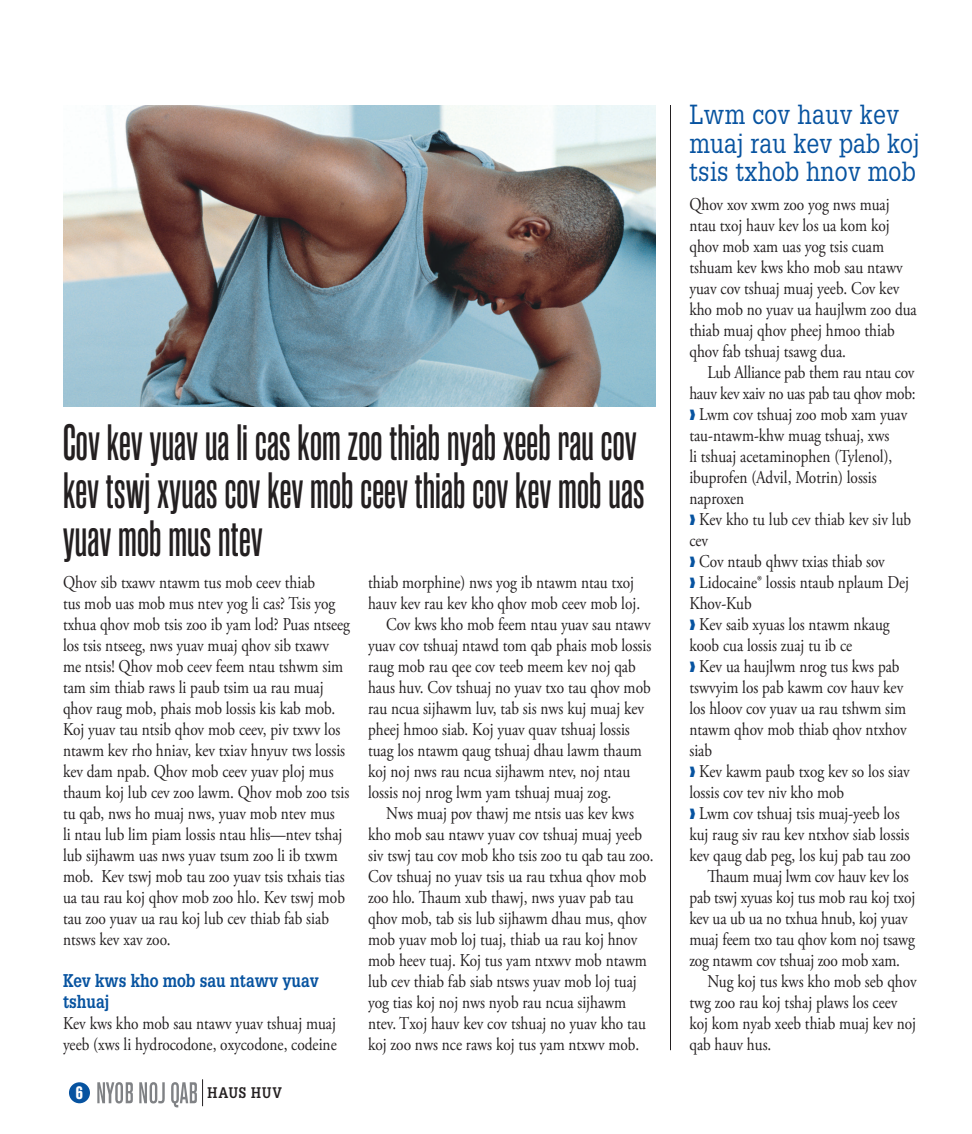
<style>
.page{position:relative;width:972px;height:1134px;background:#fff}
.page>*{position:absolute;margin:0;border:0;box-sizing:border-box;transform-origin:0 0}
._1_EN_HEAD__28-48pt{font:600 51px/48px "Rama Gothic M";letter-spacing:.005em;color:#231f20;scale:.85 1}
._2_HM_HEAD_side_blac{font:27px/28.5px "Glypha LT Std";letter-spacing:.015em;color:#0753a0;scale:.85 1}
._1_HM_body_no_indent{font:18px/21px "Adobe Garamond Pro";color:#231f20;scale:.85 1}
._1_HM_BODY{font:18px/21px "Adobe Garamond Pro";color:#231f20;scale:.85 1}
._1_HM_BODY-2{font:18px/21px "Adobe Garamond Pro";letter-spacing:-.02em;color:#231f20;text-align:right;scale:.85 1}
._1_HM_body_breaker{font:700 18px/21px "Glypha LT Std";color:#0753a0;scale:.85 1}
.t1{font:700 18px "Rama Gothic E";color:#fff}
.t2{font:700 15px "Glypha LT Std";letter-spacing:.085em;color:#231f20;scale:.85 1}
.s1{color:#0753a0}
.s2{font-size:15px;color:#0753a0}
</style>
<div class="page">
<div style="left:69px;top:1082px;width:21px;height:21px;background:#0753a0;border-radius:50%"></div>
<svg style="left:97px;top:1079px;width:106px;height:28px"></svg>
<hr style="left:670px;top:105px;width:1px;height:945px;background:#231f20">
<img style="left:63px;top:105px;width:592px;height:302px">
<p class="_1_EN_HEAD__28-48pt" style="left:63px;top:419px;width:686px">Cov kev yuav ua li cas kom zoo thiab nyab xeeb rau cov kev tswj xyuas cov kev mob ceev thiab cov kev mob uas yuav mob mus ntev</p>
<p class="_1_HM_body_no_indent" style="left:63px;top:572px;width:339px">Qhov sib txawv ntawm tus mob ceev thiab<br>tus mob uas mob mus ntev yog li cas? Tsis yog txhua qhov mob tsis zoo ib yam lod? Puas ntseeg los tsis ntseeg, nws yuav muaj qhov sib txawv me ntsis! Qhov mob ceev feem ntau tshwm sim tam sim thiab raws li paub tsim ua rau muaj qhov raug mob, phais mob lossis kis kab mob.<br>Koj yuav tau ntsib qhov mob ceev, piv txwv los ntawm kev rho hniav, kev txiav hnyuv tws lossis kev dam npab. Qhov mob ceev yuav ploj mus thaum koj lub cev zoo lawm. Qhov mob zoo tsis tu qab, nws ho muaj nws, yuav mob ntev mus<br>li ntau lub lim piam lossis ntau hlis—ntev tshaj lub sijhawm uas nws yuav tsum zoo li ib txwm mob. Kev tswj mob tau zoo yuav tsis txhais tias ua tau rau koj qhov mob zoo hlo. Kev tswj mob tau zoo yuav ua rau koj lub cev thiab fab siab ntsws kev xav zoo.</p>
<p class="_1_HM_body_breaker" style="left:63px;top:970px;width:303px">Kev kws kho mob sau ntawv yuav tshuaj</p>
<p class="_1_HM_body_no_indent" style="left:63px;top:1013px;width:324px">Kev kws kho mob sau ntawv yuav tshuaj muaj yeeb (xws li hydrocodone, oxycodone, codeine</p>
<p class="_1_HM_body_no_indent" style="left:368px;top:572px;width:322px">thiab morphine) nws yog ib ntawm ntau txoj hauv kev rau kev kho qhov mob ceev mob loj.</p>
<p class="_1_HM_BODY" style="left:368px;top:614px;width:335px;text-indent:18px">Cov kws kho mob feem ntau yuav sau ntawv yuav cov tshuaj ntawd tom qab phais mob lossis raug mob rau qee cov teeb meem kev noj qab haus huv. Cov tshuaj no yuav txo tau qhov mob rau ncua sijhawm luv, tab sis nws kuj muaj kev pheej hmoo siab. Koj yuav quav tshuaj lossis tuag los ntawm qaug tshuaj dhau lawm thaum koj noj nws rau ncua sijhawm ntev, noj ntau lossis noj nrog lwm yam tshuaj muaj zog.</p>
<p class="_1_HM_BODY" style="left:368px;top:803px;width:337px;text-indent:18px">Nws muaj pov thawj me ntsis uas kev kws kho mob sau ntawv yuav cov tshuaj muaj yeeb siv tswj tau cov mob kho tsis zoo tu qab tau zoo.<br>Cov tshuaj no yuav tsis ua rau txhua qhov mob zoo hlo. Thaum xub thawj, nws yuav pab tau qhov mob, tab sis lub sijhawm dhau mus, qhov mob yuav mob loj tuaj, thiab ua rau koj hnov mob heev tuaj. Koj tus yam ntxwv mob ntawm lub cev thiab fab siab ntsws yuav mob loj tuaj yog tias koj noj nws nyob rau ncua sijhawm ntev. Txoj hauv kev cov tshuaj no yuav kho tau koj zoo nws nce raws koj tus yam ntxwv mob.</p>
<p class="t1" style="left:76px;top:1083px;width:9px">6</p>
<p class="t2" style="left:208px;top:1083px;width:89px">HAUS HUV</p>
<p class="_2_HM_HEAD_side_blac" style="left:689px;top:100px;width:272px">Lwm cov hauv kev muaj rau kev pab koj tsis txhob hnov mob</p>
<p class="_1_HM_body_no_indent" style="left:689px;top:194px;width:269px">Qhov xov xwm zoo yog nws muaj ntau txoj hauv kev los ua kom koj qhov mob xam uas yog tsis cuam tshuam kev kws kho mob sau ntawv yuav cov tshuaj muaj yeeb. Cov kev kho mob no yuav ua haujlwm zoo dua thiab muaj qhov pheej hmoo thiab qhov fab tshuaj tsawg dua.</p>
<p class="_1_HM_BODY-2" style="left:689px;top:362px;width:268px">Lub Alliance pab them rau ntau cov hauv kev xaiv no uas pab tau qhov mob:</p>
<p class="_1_HM_body_no_indent" style="left:689px;top:404px;width:258px"><span class="s1">❱</span><span class="s2">❱</span> Lwm cov tshuaj zoo mob xam yuav tau-ntawm-khw muag tshuaj, xws<br>li tshuaj acetaminophen (Tylenol), ibuprofen (Advil, Motrin) lossis naproxen</p>
<p class="_1_HM_body_no_indent" style="left:689px;top:509px;width:262px"><span class="s1">❱</span><span class="s2">❱</span> Kev kho tu lub cev thiab kev siv lub cev</p>
<p class="_1_HM_body_no_indent" style="left:689px;top:551px;width:232px"><span class="s1">❱</span><span class="s2">❱</span> Cov ntaub qhwv txias thiab sov</p>
<p class="_1_HM_body_no_indent" style="left:689px;top:572px;width:260px"><span class="s1">❱</span><span class="s2">❱</span> Lidocaine® lossis ntaub nplaum Dej<br>Khov-Kub</p>
<p class="_1_HM_body_no_indent" style="left:689px;top:614px;width:237px"><span class="s1">❱</span><span class="s2">❱</span> Kev saib xyuas los ntawm nkaug koob cua lossis zuaj tu ib ce</p>
<p class="_1_HM_body_no_indent" style="left:689px;top:656px;width:257px"><span class="s1">❱</span><span class="s2">❱</span> Kev ua haujlwm nrog tus kws pab tswvyim los pab kawm cov hauv kev los hloov cov yuav ua rau tshwm sim ntawm qhov mob thiab qhov ntxhov siab</p>
<p class="_1_HM_body_no_indent" style="left:689px;top:761px;width:261px"><span class="s1">❱</span><span class="s2">❱</span> Kev kawm paub txog kev so los siav lossis cov tev niv kho mob</p>
<p class="_1_HM_body_no_indent" style="left:689px;top:803px;width:262px"><span class="s1">❱</span><span class="s2">❱</span> Lwm cov tshuaj tsis muaj-yeeb los kuj raug siv rau kev ntxhov siab lossis kev qaug dab peg, los kuj pab tau zoo</p>
<p class="_1_HM_BODY" style="left:689px;top:866px;width:267px;text-indent:18px">Thaum muaj lwm cov hauv kev los pab tswj xyuas koj tus mob rau koj txoj kev ua ub ua no txhua hnub, koj yuav muaj feem txo tau qhov kom noj tsawg zog ntawm cov tshuaj zoo mob xam.</p>
<p class="_1_HM_BODY" style="left:689px;top:971px;width:269px;text-indent:18px">Nug koj tus kws kho mob seb qhov twg zoo rau koj tshaj plaws los ceev koj kom nyab xeeb thiab muaj kev noj qab hauv hus.</p>
</div>
